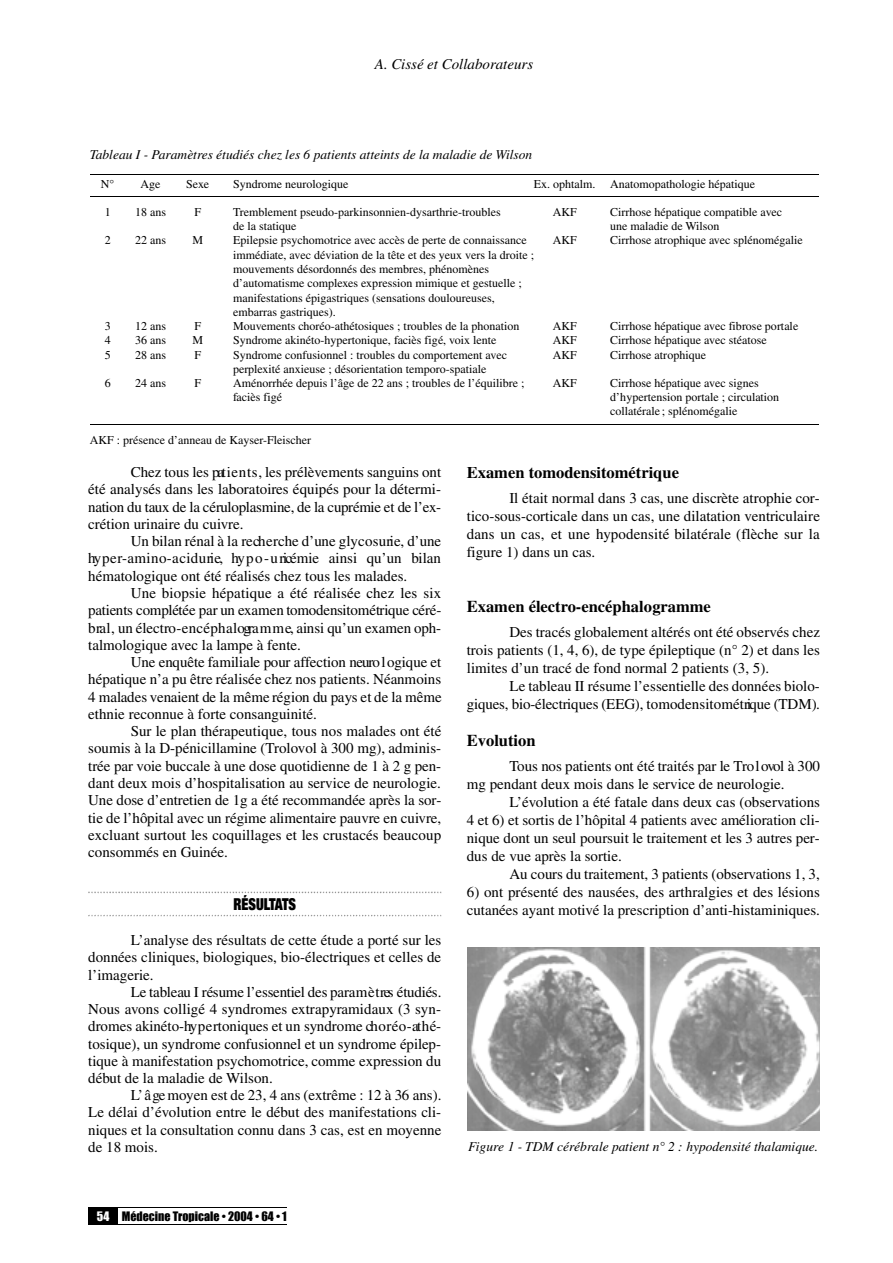
<style>
.page{position:relative;width:893px;height:1263px;background:#fff}
.page>*{position:absolute;margin:0;border:0;box-sizing:border-box;transform-origin:0 0}
.t1{font:700 16.5px "Times";color:#000}
.t2{font:900 expanded 16.5px "Helvetica Neue";color:#000;scale:.85 1}
.t3{font:15px/17.2px "Times";color:#000;text-align:justify}
.t4{font:italic 15px "Times";color:#000}
.t5{font:italic 13.5px "Times";color:#000}
.t6{font:12px/14.2px "Times";color:#000}
.t7{font:12px "Impact";color:#000}
.s1{color:#fff}
</style>
<div class="page">
<hr style="left:88px;top:1207px;width:199px;height:1px;background:#000">
<hr style="left:88px;top:1224px;width:199px;height:1px;background:#000">
<div style="left:88px;top:1208px;width:30px;height:17px;background:#000"></div>
<svg style="left:88px;top:892px;width:353px;height:1px"></svg>
<svg style="left:88px;top:915px;width:353px;height:1px"></svg>
<hr style="left:90px;top:174px;width:728px;height:1px;background:#000">
<hr style="left:90px;top:196px;width:728px;height:1px;background:#000">
<hr style="left:90px;top:424px;width:728px;height:1px;background:#000">
<img style="left:467px;top:948px;width:352px;height:183px">
<p class="t4" style="left:375px;top:58px;width:160px">A. Cissé et Collaborateurs</p>
<p class="t5" style="left:90px;top:149px;width:444px">Tableau I - Paramètres étudiés chez les 6 patients atteints de la maladie de Wilson</p>
<p class="t6" style="left:101px;top:178px;width:15px">N°</p>
<p class="t6" style="left:140px;top:178px;width:21px">Age</p>
<p class="t6" style="left:186px;top:178px;width:24px">Sexe</p>
<p class="t6" style="left:233px;top:178px;width:117px">Syndrome neurologique</p>
<p class="t6" style="left:534px;top:178px;width:223px">Ex. ophtalm. Anatomopathologie hépatique</p>
<p class="t6" style="left:105px;top:206px;width:7px">1</p>
<p class="t6" style="left:135px;top:206px;width:32px">18 ans</p>
<p class="t6" style="left:194px;top:206px;width:8px">F</p>
<p class="t6" style="left:233px;top:206px;width:269px">Tremblement pseudo-parkinsonnien-dysarthrie-troubles</p>
<p class="t6" style="left:553px;top:206px;width:25px">AKF</p>
<p class="t6" style="left:610px;top:206px;width:173px">Cirrhose hépatique compatible avec</p>
<p class="t6" style="left:233px;top:220px;width:65px">de la statique</p>
<p class="t6" style="left:610px;top:220px;width:111px">une maladie de Wilson</p>
<p class="t6" style="left:105px;top:234px;width:7px">2</p>
<p class="t6" style="left:135px;top:234px;width:32px">22 ans</p>
<p class="t6" style="left:192px;top:234px;width:12px">M</p>
<p class="t6" style="left:233px;top:234px;width:295px">Epilepsie psychomotrice avec accès de perte de connaissance</p>
<p class="t6" style="left:553px;top:234px;width:25px">AKF</p>
<p class="t6" style="left:610px;top:234px;width:194px">Cirrhose atrophique avec splénomégalie</p>
<p class="t6" style="left:233px;top:249px;width:302px">immédiate, avec déviation de la tête et des yeux vers la droite ; mouvements désordonnés des membres, phénomènes d’automatisme complexes expression mimique et gestuelle ; manifestations épigastriques (sensations douloureuses, embarras gastriques).</p>
<p class="t6" style="left:105px;top:320px;width:7px">3</p>
<p class="t6" style="left:135px;top:320px;width:32px">12 ans</p>
<p class="t6" style="left:194px;top:320px;width:8px">F</p>
<p class="t6" style="left:233px;top:320px;width:288px">Mouvements choréo-athétosiques ; troubles de la phonation</p>
<p class="t6" style="left:553px;top:320px;width:25px">AKF</p>
<p class="t6" style="left:610px;top:320px;width:190px">Cirrhose hépatique avec fibrose portale</p>
<p class="t6" style="left:105px;top:334px;width:7px">4</p>
<p class="t6" style="left:135px;top:334px;width:32px">36 ans</p>
<p class="t6" style="left:192px;top:334px;width:12px">M</p>
<p class="t6" style="left:233px;top:334px;width:265px">Syndrome akinéto-hypertonique, faciès figé, voix lente</p>
<p class="t6" style="left:553px;top:334px;width:25px">AKF</p>
<p class="t6" style="left:610px;top:334px;width:158px">Cirrhose hépatique avec stéatose</p>
<p class="t6" style="left:105px;top:349px;width:7px">5</p>
<p class="t6" style="left:135px;top:349px;width:32px">28 ans</p>
<p class="t6" style="left:194px;top:349px;width:8px">F</p>
<p class="t6" style="left:233px;top:349px;width:276px">Syndrome confusionnel : troubles du comportement avec</p>
<p class="t6" style="left:553px;top:349px;width:25px">AKF</p>
<p class="t6" style="left:610px;top:349px;width:97px">Cirrhose atrophique</p>
<p class="t6" style="left:233px;top:363px;width:255px">perplexité anxieuse ; désorientation temporo-spatiale</p>
<p class="t6" style="left:105px;top:377px;width:7px">6</p>
<p class="t6" style="left:135px;top:377px;width:32px">24 ans</p>
<p class="t6" style="left:194px;top:377px;width:8px">F</p>
<p class="t6" style="left:233px;top:377px;width:293px">Aménorrhée depuis l’âge de 22 ans ; troubles de l’équilibre ;</p>
<p class="t6" style="left:553px;top:377px;width:25px">AKF</p>
<p class="t6" style="left:610px;top:377px;width:150px">Cirrhose hépatique avec signes</p>
<p class="t6" style="left:233px;top:391px;width:51px">faciès figé</p>
<p class="t6" style="left:610px;top:391px;width:170px">d’hypertension portale ; circulation collatérale ; splénomégalie</p>
<p class="t6" style="left:90px;top:434px;width:223px">AKF : présence d’anneau de Kayser-Fleischer</p>
<p class="t3" style="left:88px;top:465px;width:354px;text-indent:42px">Chez tous les patie n ts , les prélèvements sanguins ont été analysés dans les laboratoires équipés pour la détermi&shy;n ation du taux de la céru lo p la s m in e, de la cuprémie et de l’ex&shy;crétion urinaire du cuivre.</p>
<p class="t3" style="left:88px;top:534px;width:354px;text-indent:42px">Un bilan rénal à la re ch e rche d’une gly c o s u rie, d ’u n e hy p e r- a m in o - a c id u rie, hy p o - u ricémie ainsi qu’un bilan hématologique ont été réalisés chez tous les malades.</p>
<p class="t3" style="left:88px;top:586px;width:354px;text-indent:42px">Une biopsie hépatique a été réalisée chez les six p atients complétée par un examen tomodensitométrique céré&shy;b ra l, un électro - e n c é p h a logra m m e, ainsi qu’un examen oph&shy;talmologique avec la lampe à fente.</p>
<p class="t3" style="left:88px;top:655px;width:355px;text-indent:42px">Une enquête familiale pour affection neuro l ogique et h é p atique n’a pu être réalisée chez nos patients. Néanmoins 4 malades venaient de la même région du pays et de la même ethnie reconnue à forte consanguinité.</p>
<p class="t3" style="left:88px;top:724px;width:355px;text-indent:42px">Sur le plan thérapeutique, tous nos malades ont été soumis à la D-pénicillamine (Trolovol à 300 mg), adminis&shy;trée par voie buccale à une dose quotidienne de 1 à 2 g pen&shy;dant deux mois d’hospitalisation au service de neurologie.<br>Une dose d’entretien de 1g a été recommandée après la sor&shy;tie de l’hôpital avec un régime alimentaire pauvre en cuiv re, excluant surtout les coquillages et les crustacés beaucoup consommés en Guinée.</p>
<p class="t2" style="left:233px;top:898px;width:75px">RÉSULTATS</p>
<p class="t3" style="left:88px;top:933px;width:355px;text-indent:42px">L’analyse des résultats de cette étude a porté sur les données cliniques, biologiques, bio-électriques et celles de l’imagerie.</p>
<p class="t3" style="left:88px;top:985px;width:355px;text-indent:42px">Le tableau I résume l’essentiel des para m è tres étudiés.<br>Nous avons colligé 4 syndromes extrapyramidaux (3 syn&shy;d romes akinéto-hy p e rtoniques et un syndrome ch o r é o - ath é&shy;tosique), un syndrome confusionnel et un syndrome épilep&shy;tique à manifestation psychomotrice, comme expression du début de la maladie de Wilson.</p>
<p class="t3" style="left:88px;top:1088px;width:355px;text-indent:42px">L’ â gemoyen est de 23, 4 ans (extrême : 12 à 36 ans).<br>Le délai d’évolution entre le début des manifestations cli&shy;niques et la consultation connu dans 3 cas, est en moyenne de 18 mois.</p>
<p class="t7" style="left:97px;top:1209px;width:191px"><span class="s1">54</span> Médecine Tropicale • 2004 • 64 • 1</p>
<p class="t1" style="left:467px;top:467px;width:214px">Examen tomodensitométrique</p>
<p class="t3" style="left:467px;top:490px;width:354px;line-height:18px;text-indent:42px">Il était normal dans 3 cas, une discrète atrophie cor&shy;tico-sous-corticale dans un cas, une dilatation ventriculaire dans un cas, et une hypodensité bilatérale (flèche sur la figure 1) dans un cas.</p>
<p class="t1" style="left:467px;top:600px;width:246px">Examen électro-encéphalogramme</p>
<p class="t3" style="left:467px;top:624px;width:355px;line-height:18px;text-indent:42px">Des tracés globalement altérés ont été observés ch e z trois patients (1, 4, 6), de type épileptique (n° 2) et dans les limites d’un tracé de fond normal 2 patients (3, 5).</p>
<p class="t3" style="left:467px;top:678px;width:354px;line-height:18px;text-align:right">Le tableau II résume l’essentielle des données biolo-<br>giq u e s , b io -é le c triques (EEG), to m o d e n s ito m é trique (TDM).</p>
<p class="t1" style="left:467px;top:734px;width:70px">Evolution</p>
<p class="t3" style="left:467px;top:758px;width:354px;line-height:18px;text-indent:42px">Tous nos patients ont été traités par le Tro l ovol à 300 mg pendant deux mois dans le service de neurologie.</p>
<p class="t3" style="left:467px;top:794px;width:354px;line-height:18px;text-indent:42px">L’évolution a été fatale dans deux cas (observations 4 et 6) et sortis de l’hôpital 4 patients avec amélioration cli&shy;nique dont un seul poursuit le traitement et les 3 autres per&shy;dus de vue après la sortie.</p>
<p class="t3" style="left:509px;top:867px;width:312px">Au cours du tra ite m e n t, 3 patients (observations 1, 3 ,</p>
<p class="t3" style="left:467px;top:884px;width:354px;line-height:18px">6) ont présenté des nausées, des arthralgies et des lésions cutanées ayant motivé la prescription d’anti-histaminiques.</p>
<p class="t5" style="left:468px;top:1141px;width:351px">Figure 1 - TDM cérébrale patient n° 2 : hypodensité thalamique.</p>
</div>
